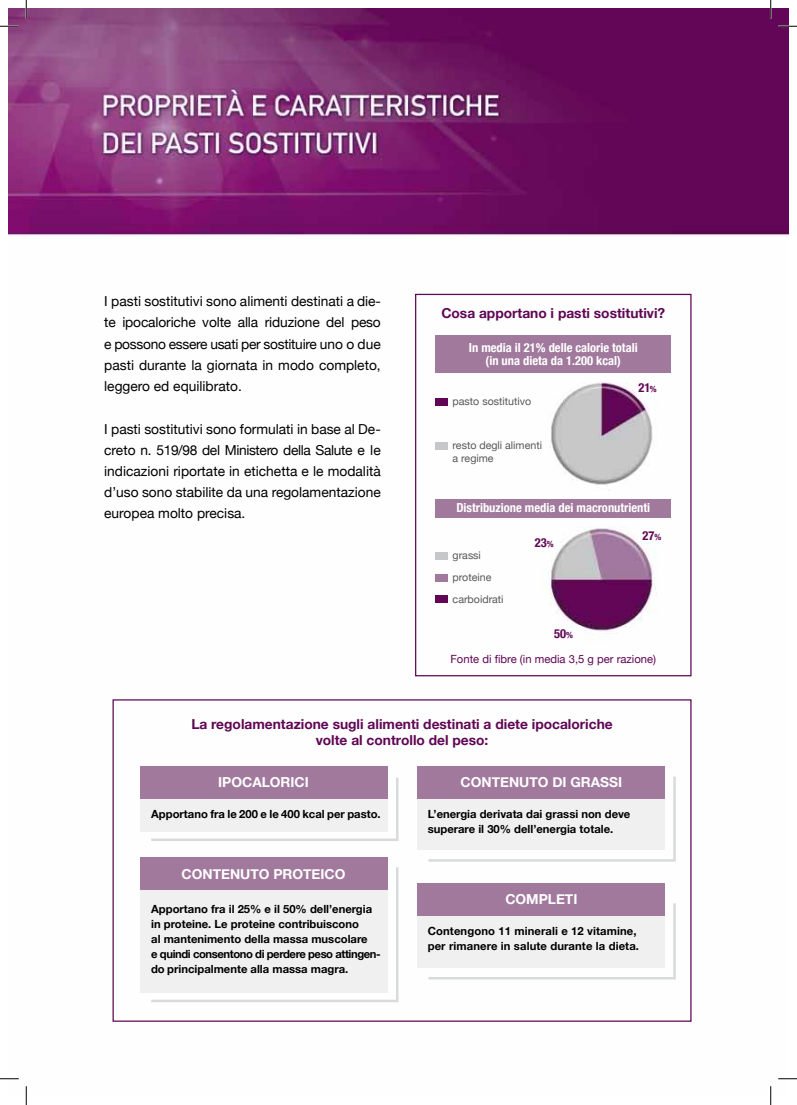
<style>
.page{position:relative;width:797px;height:1105px;background:#fff}
.page>*{position:absolute;margin:0;border:0;box-sizing:border-box;transform-origin:0 0}
.t1{font:13.75px/21.2px "Helvetica Neue";color:#000;text-align:justify}
.t2{font:700 13.75px/16.2px "Helvetica Neue";color:#600654;text-align:center}
.t3{font:700 13.75px "Helvetica Neue";color:#fff}
.t4{font:700 condensed 12.5px/12.5px "Helvetica Neue";color:#fff;text-align:center}
.t5{font:700 condensed 12.5px "Helvetica Neue";color:#600654}
.t6{font:700 11.25px/15px "Helvetica Neue";color:#000}
.t7{font:11.25px "Helvetica Neue";color:#600654}
.t8{font:10.62px/12.5px "Helvetica Neue";color:#58585a}
.s1{font-size:8.75px}
</style>
<div class="page">
<img style="left:9px;top:9px;width:779px;height:1087px">
<div style="left:435px;top:335px;width:235px;height:37px;background:#a1799d"></div>
<div style="left:435px;top:499px;width:235px;height:18px;background:#a1799d"></div>
<div style="left:415px;top:294px;width:276px;height:382px;border:1px solid #600654"></div>
<div style="left:140px;top:864px;width:248px;height:129px;background:#f0f0f0"></div>
<div style="left:140px;top:787px;width:248px;height:44px;background:#f0f0f0"></div>
<div style="left:417px;top:898px;width:248px;height:69px;background:#f0f0f0"></div>
<div style="left:417px;top:787px;width:248px;height:63px;background:#f0f0f0"></div>
<div style="left:140px;top:858px;width:248px;height:32px;background:#a1799d"></div>
<div style="left:140px;top:766px;width:248px;height:33px;background:#a1799d"></div>
<div style="left:417px;top:883px;width:248px;height:33px;background:#a1799d"></div>
<div style="left:417px;top:766px;width:248px;height:33px;background:#a1799d"></div>
<svg style="left:149px;top:865px;width:251px;height:138px"></svg>
<svg style="left:149px;top:775px;width:251px;height:67px"></svg>
<svg style="left:426px;top:901px;width:251px;height:80px"></svg>
<svg style="left:426px;top:774px;width:251px;height:89px"></svg>
<div style="left:435px;top:442px;width:13px;height:8px;background:#c6c7c8"></div>
<div style="left:435px;top:552px;width:13px;height:7px;background:#c6c7c8"></div>
<div style="left:435px;top:574px;width:13px;height:8px;background:#a1799d"></div>
<div style="left:435px;top:398px;width:13px;height:8px;background:#600654"></div>
<div style="left:435px;top:595px;width:13px;height:8px;background:#600654"></div>
<svg style="left:0;top:25px;width:19px;height:2px"></svg>
<svg style="left:778px;top:25px;width:19px;height:2px"></svg>
<svg style="left:0;top:1078px;width:19px;height:1px"></svg>
<svg style="left:778px;top:1078px;width:19px;height:1px"></svg>
<svg style="left:25px;top:0;width:2px;height:19px"></svg>
<svg style="left:25px;top:1086px;width:2px;height:19px"></svg>
<svg style="left:770px;top:0;width:1px;height:19px"></svg>
<svg style="left:770px;top:1086px;width:1px;height:19px"></svg>
<p class="t1" style="left:104px;top:289px;width:278px">I pasti sostitutivi sono alimenti destinati a die&shy;te ipocaloriche volte alla riduzione del peso e possono essere usati per sostituire uno o due pasti durante la giornata in modo completo, leggero ed equilibrato.</p>
<p class="t1" style="left:104px;top:417px;width:278px">I pasti sostitutivi sono formulati in base al De&shy;creto n. 519/98 del Ministero della Salute e le indicazioni riportate in etichetta e le modalità d’uso sono stabilite da una regolamentazione europea molto precisa.</p>
<p class="t2" style="left:441px;top:304px;width:225px">Cosa apportano i pasti sostitutivi?</p>
<p class="t4" style="left:469px;top:341px;width:170px">In media il 21% delle calorie totali (in una dieta da 1.200 kcal)</p>
<p class="t8" style="left:452px;top:394px;width:80px">pasto sostitutivo</p>
<p class="t8" style="left:452px;top:438px;width:91px">resto degli alimenti a regime</p>
<p class="t5" style="left:638px;top:377px;width:20px">21<span class="s1">%</span></p>
<p class="t4" style="left:456px;top:501px;width:195px">Distribuzione media dei macronutrienti</p>
<p class="t8" style="left:452px;top:549px;width:30px">grassi</p>
<p class="t8" style="left:452px;top:571px;width:40px">proteine</p>
<p class="t8" style="left:452px;top:592px;width:52px">carboidrati</p>
<p class="t5" style="left:535px;top:532px;width:20px">23<span class="s1">%</span></p>
<p class="t5" style="left:554px;top:623px;width:20px">50<span class="s1">%</span></p>
<p class="t5" style="left:642px;top:525px;width:20px">27<span class="s1">%</span></p>
<p class="t7" style="left:450px;top:649px;width:207px">Fonte di fibre (in media 3,5 g per razione)</p>
<p class="t2" style="left:191px;top:715px;width:423px">La regolamentazione sugli alimenti destinati a diete ipocaloriche volte al controllo del peso:</p>
<p class="t3" style="left:218px;top:770px;width:92px">IPOCALORICI</p>
<p class="t3" style="left:460px;top:770px;width:163px">CONTENUTO DI GRASSI</p>
<p class="t6" style="left:151px;top:806px;width:231px">Apportano fra le 200 e le 400 kcal per pasto.</p>
<p class="t3" style="left:182px;top:862px;width:165px">CONTENUTO PROTEICO</p>
<p class="t6" style="left:151px;top:900px;width:231px">Apportano fra il 25% e il 50% dell’energia in proteine. Le proteine contribuiscono<br>al mantenimento della massa muscolare<br>e quindi consentono di perdere peso attingen&shy;do principalmente alla massa magra.</p>
<p class="t6" style="left:428px;top:805px;width:204px">L’energia derivata dai grassi non deve superare il 30% dell’energia totale.</p>
<p class="t3" style="left:505px;top:887px;width:74px">COMPLETI</p>
<p class="t6" style="left:428px;top:922px;width:213px">Contengono 11 minerali e 12 vitamine, per rimanere in salute durante la dieta.</p>
</div>
